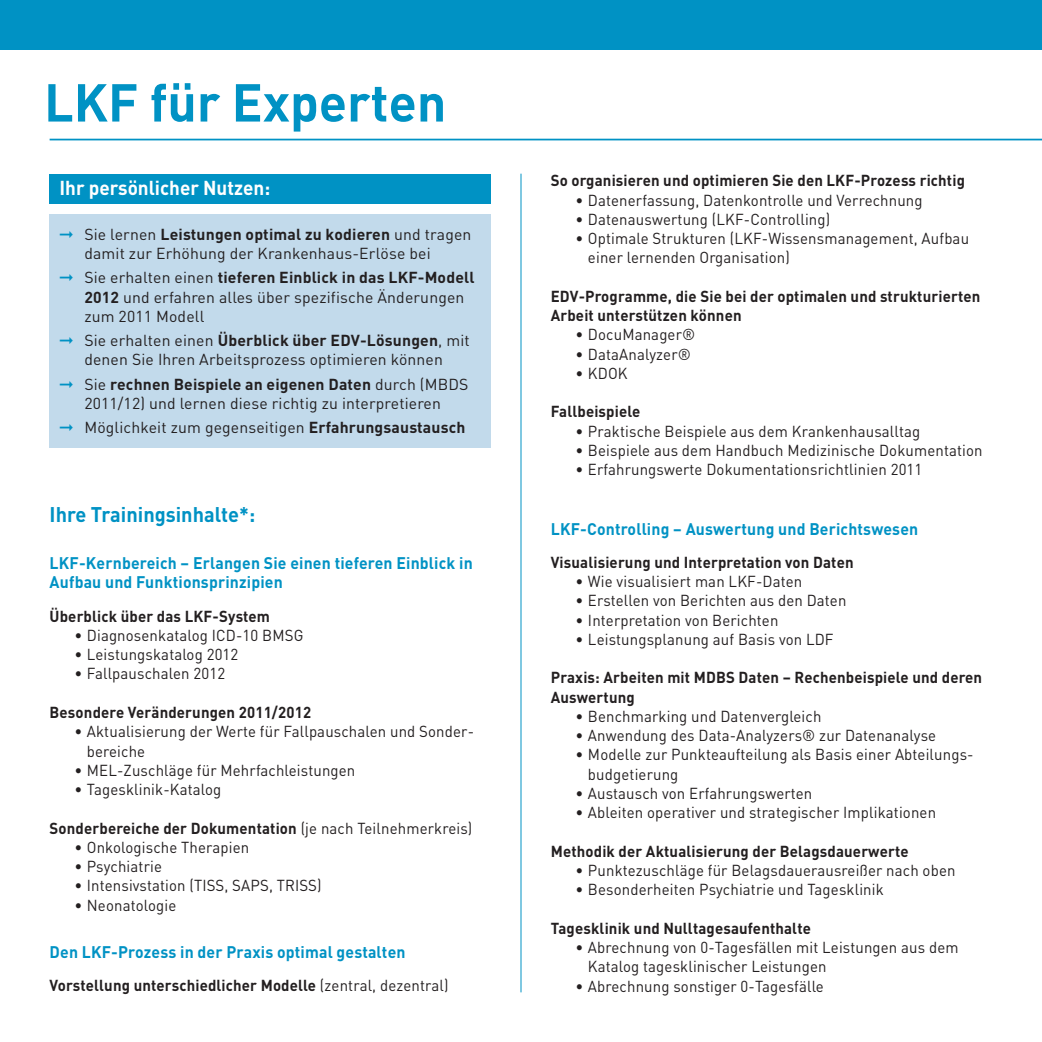
<style>
.page{position:relative;width:1042px;height:1042px;background:#fff}
.page>*{position:absolute;margin:0;border:0;box-sizing:border-box;transform-origin:0 0}
.t1{font:700 52.5px "DIN";color:#0092c4}
.t2{font:700 21px "DIN";color:#0092c4;scale:.95 1}
.t3{font:700 19.95px "DIN";color:#fff;scale:.95 1}
.t4{font:700 16.62px/19.2px "DIN";letter-spacing:.01em;color:#0092c4;scale:.95 1}
.t5{font:15.75px/19.2px "DIN";letter-spacing:.01em;color:#231f20;scale:.95 1}
.t6{font:700 15.75px/19.2px "DIN";letter-spacing:.01em;color:#231f20;scale:.95 1}
.t7{font:15.75px/19.2px "DIN";letter-spacing:.01em;color:#231f20}
.s1{font-weight:700}
.s2{font-weight:400}
</style>
<div class="page">
<div style="left:0;top:0;width:1042px;height:50px;background:#0092c4"></div>
<hr style="left:520px;top:174px;width:1px;height:818px;background:#0092c4">
<div style="left:50px;top:214px;width:441px;height:234px;background:#c2daeb"></div>
<div style="left:50px;top:174px;width:441px;height:29px;background:#0092c4"></div>
<hr style="left:50px;top:139px;width:992px;height:1px;background:#0092c4">
<h1 class="t1" style="left:44px;top:84px;width:404px">LKF für Experten</h1>
<p class="t3" style="left:60px;top:181px;width:223px">Ihr persönlicher Nutzen:</p>
<p class="t7" style="left:84px;top:226px;width:388px">Sie lernen <span class="s1">Leistungen optimal zu kodieren</span> und tragen damit zur Erhöhung der Krankenhaus-Erlöse bei</p>
<p class="t7" style="left:84px;top:270px;width:392px">Sie erhalten einen <span class="s1">tieferen Einblick in das LKF-Modell<br>2012</span> und erfahren alles über spezifische Änderungen zum 2011 Modell</p>
<p class="t7" style="left:84px;top:333px;width:387px">Sie erhalten einen <span class="s1">Überblick über EDV-Lösungen</span>, mit denen Sie Ihren Arbeitsprozess optimieren können</p>
<p class="t7" style="left:84px;top:376px;width:386px">Sie <span class="s1">rechnen Beispiele an eigenen Daten</span> durch (MBDS<br>2011/12) und lernen diese richtig zu interpretieren</p>
<p class="t7" style="left:84px;top:419px;width:383px">Möglichkeit zum gegenseitigen <span class="s1">Erfahrungsaustausch</span></p>
<h2 class="t2" style="left:50px;top:507px;width:218px">Ihre Trainingsinhalte*:</h2>
<p class="t4" style="left:50px;top:555px;width:447px">LKF-Kernbereich – Erlangen Sie einen tieferen Einblick in<br>Aufbau und Funktionsprinzipien</p>
<p class="t6" style="left:50px;top:608px;width:234px">Überblick über das LKF-System</p>
<p class="t5" style="left:74px;top:627px;width:242px">• Diagnosenkatalog ICD-10 BMSG</p>
<p class="t5" style="left:74px;top:647px;width:174px">• Leistungskatalog 2012</p>
<p class="t5" style="left:74px;top:666px;width:160px">• Fallpauschalen 2012</p>
<p class="t6" style="left:50px;top:704px;width:277px">Besondere Veränderungen 2011/2012</p>
<p class="t5" style="left:87px;top:724px;width:409px;text-indent:-12px">• Aktualisierung der Werte für Fallpauschalen und Sonder&shy;bereiche</p>
<p class="t5" style="left:74px;top:762px;width:297px">• MEL-Zuschläge für Mehrfachleistungen</p>
<p class="t5" style="left:74px;top:781px;width:156px">• Tagesklinik-Katalog</p>
<p class="t6" style="left:50px;top:820px;width:446px">Sonderbereiche der Dokumentation <span class="s2">(je nach Teilnehmerkreis)</span></p>
<p class="t5" style="left:74px;top:839px;width:186px">• Onkologische Therapien</p>
<p class="t5" style="left:74px;top:858px;width:94px">• Psychiatrie</p>
<p class="t5" style="left:74px;top:878px;width:262px">• Intensivstation (TISS, SAPS, TRISS)</p>
<p class="t5" style="left:74px;top:897px;width:109px">• Neonatologie</p>
<p class="t4" style="left:50px;top:944px;width:376px">Den LKF-Prozess in der Praxis optimal gestalten</p>
<p class="t6" style="left:50px;top:977px;width:421px">Vorstellung unterschiedlicher Modelle <span class="s2">(zentral, dezentral)</span></p>
<p class="t6" style="left:551px;top:173px;width:437px">So organisieren und optimieren Sie den LKF-Prozess richtig</p>
<p class="t5" style="left:575px;top:192px;width:367px">• Datenerfassung, Datenkontrolle und Verrechnung</p>
<p class="t5" style="left:575px;top:211px;width:270px">• Datenauswertung (LKF-Controlling)</p>
<p class="t5" style="left:588px;top:231px;width:403px;text-indent:-12px">• Optimale Strukturen (LKF-Wissensmanagement, Aufbau einer lernenden Organisation)</p>
<p class="t6" style="left:551px;top:288px;width:454px">EDV-Programme, die Sie bei der optimalen und strukturierten<br>Arbeit unterstützen können</p>
<p class="t5" style="left:575px;top:327px;width:128px">• DocuManager®</p>
<p class="t5" style="left:575px;top:346px;width:123px">• DataAnalyzer®</p>
<p class="t5" style="left:575px;top:365px;width:56px">• KDOK</p>
<p class="t6" style="left:551px;top:404px;width:96px">Fallbeispiele</p>
<p class="t5" style="left:575px;top:423px;width:364px">• Praktische Beispiele aus dem Krankenhausalltag</p>
<p class="t5" style="left:575px;top:442px;width:430px">• Beispiele aus dem Handbuch Medizinische Dokumentation</p>
<p class="t5" style="left:575px;top:462px;width:367px">• Erfahrungswerte Dokumentationsrichtlinien 2011</p>
<p class="t4" style="left:551px;top:521px;width:388px">LKF-Controlling – Auswertung und Berichtswesen</p>
<p class="t6" style="left:551px;top:554px;width:320px">Visualisierung und Interpretation von Daten</p>
<p class="t5" style="left:575px;top:574px;width:240px">• Wie visualisiert man LKF-Daten</p>
<p class="t5" style="left:575px;top:593px;width:287px">• Erstellen von Berichten aus den Daten</p>
<p class="t5" style="left:575px;top:612px;width:215px">• Interpretation von Berichten</p>
<p class="t5" style="left:575px;top:631px;width:273px">• Leistungsplanung auf Basis von LDF</p>
<p class="t6" style="left:551px;top:670px;width:456px">Praxis: Arbeiten mit MDBS Daten – Rechenbeispiele und deren<br>Auswertung</p>
<p class="t5" style="left:575px;top:708px;width:260px">• Benchmarking und Datenvergleich</p>
<p class="t5" style="left:575px;top:728px;width:381px">• Anwendung des Data-Analyzers® zur Datenanalyse</p>
<p class="t5" style="left:588px;top:747px;width:407px;text-indent:-12px">• Modelle zur Punkteaufteilung als Basis einer Abteilungs&shy;budgetierung</p>
<p class="t5" style="left:575px;top:785px;width:251px">• Austausch von Erfahrungswerten</p>
<p class="t5" style="left:575px;top:805px;width:381px">• Ableiten operativer und strategischer Implikationen</p>
<p class="t6" style="left:551px;top:843px;width:378px">Methodik der Aktualisierung der Belagsdauerwerte</p>
<p class="t5" style="left:575px;top:862px;width:401px">• Punktezuschläge für Belagsdauerausreißer nach oben</p>
<p class="t5" style="left:575px;top:882px;width:326px">• Besonderheiten Psychiatrie und Tagesklinik</p>
<p class="t6" style="left:551px;top:920px;width:275px">Tagesklinik und Nulltagesaufenthalte</p>
<p class="t5" style="left:588px;top:939px;width:392px;text-indent:-12px">• Abrechnung von 0-Tagesfällen mit Leistungen aus dem<br>Katalog tagesklinischer Leistungen</p>
<p class="t5" style="left:575px;top:978px;width:263px">• Abrechnung sonstiger 0-Tagesfälle</p>
</div>
